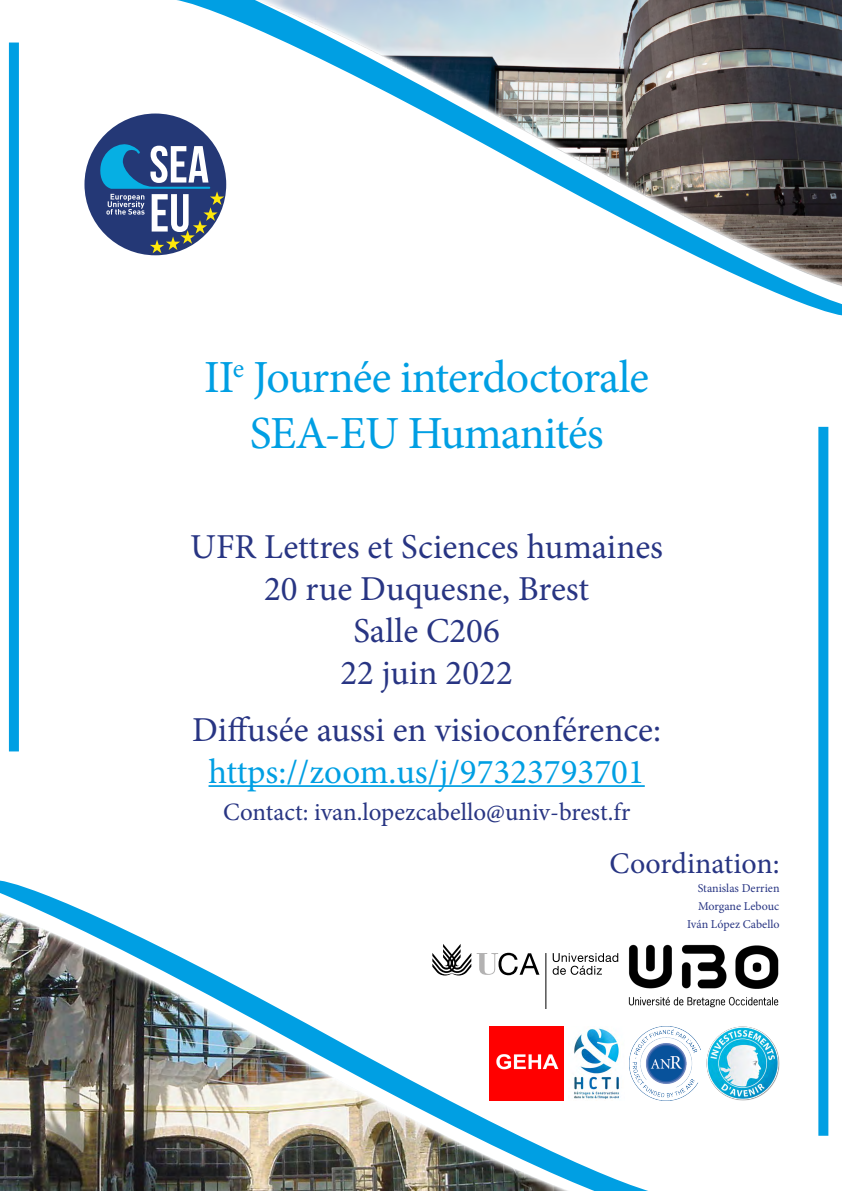
<style>
.page{position:relative;width:842px;height:1191px;background:#fff}
.page>*{position:absolute;margin:0;border:0;box-sizing:border-box;transform-origin:0 0}
.t1{font:46px/55.2px "Minion Pro";letter-spacing:-.02em;color:#009fe3;text-align:center}
.t2{font:35px/42px "Minion Pro";color:#283583;text-align:center}
.t3{font:35px "Minion Pro";color:#009fe3}
.t4{font:30px "Minion Pro";color:#283583}
.t5{font:25px "Minion Pro";color:#283583}
.t6{font:12px "Minion Pro";color:#283583}
</style>
<div class="page">
<div style="left:818px;top:427px;width:10px;height:708px;background:#009fe3"></div>
<svg style="left:0;top:880px;width:647px;height:311px"></svg>
<svg style="left:0;top:906px;width:598px;height:285px"></svg>
<img style="left:0;top:911px;width:574px;height:280px">
<svg style="left:137px;top:0;width:705px;height:316px"></svg>
<svg style="left:227px;top:0;width:615px;height:291px"></svg>
<svg style="left:432px;top:944px;width:39px;height:34px"></svg>
<hr style="left:545px;top:953px;width:1px;height:55px;background:#000">
<svg style="left:553px;top:953px;width:65px;height:21px"></svg>
<svg style="left:477px;top:952px;width:62px;height:23px"></svg>
<div style="left:9px;top:43px;width:10px;height:708px;background:#009fe3"></div>
<div style="left:84px;top:113px;width:142px;height:142px;background:#243876;border-radius:50%"></div>
<svg style="left:99px;top:143px;width:125px;height:110px"></svg>
<img style="left:628px;top:944px;width:151px;height:64px">
<img style="left:490px;top:1026px;width:73px;height:74px">
<img style="left:568px;top:1026px;width:57px;height:74px">
<img style="left:630px;top:1026px;width:71px;height:74px">
<img style="left:706px;top:1026px;width:74px;height:74px">
<hr style="left:209px;top:785px;width:436px;height:2px;background:#009fe3">
<h1 class="t1" style="left:204px;top:350px;width:447px">II<sup>e</sup> Journée interdoctorale<br>SEA-EU Humanités</h1>
<p class="t2" style="left:190px;top:526px;width:474px">UFR Lettres et Sciences humaines<br>20 rue Duquesne, Brest<br>Salle C206<br>22 juin 2022</p>
<p class="t2" style="left:192px;top:708px;width:470px">Diffusée aussi en visioconférence:</p>
<p class="t3" style="left:209px;top:748px;width:438px">https://zoom.us/j/97323793701</p>
<p class="t5" style="left:223px;top:795px;width:409px">Contact: ivan.lopezcabello@univ-brest.fr</p>
<p class="t4" style="left:610px;top:843px;width:171px">Coordination:</p>
<p class="t6" style="left:698px;top:880px;width:83px">Stanislas Derrien</p>
<p class="t6" style="left:698px;top:898px;width:83px">Morgane Lebouc</p>
<p class="t6" style="left:687px;top:916px;width:94px">Iván López Cabello</p>
</div>
